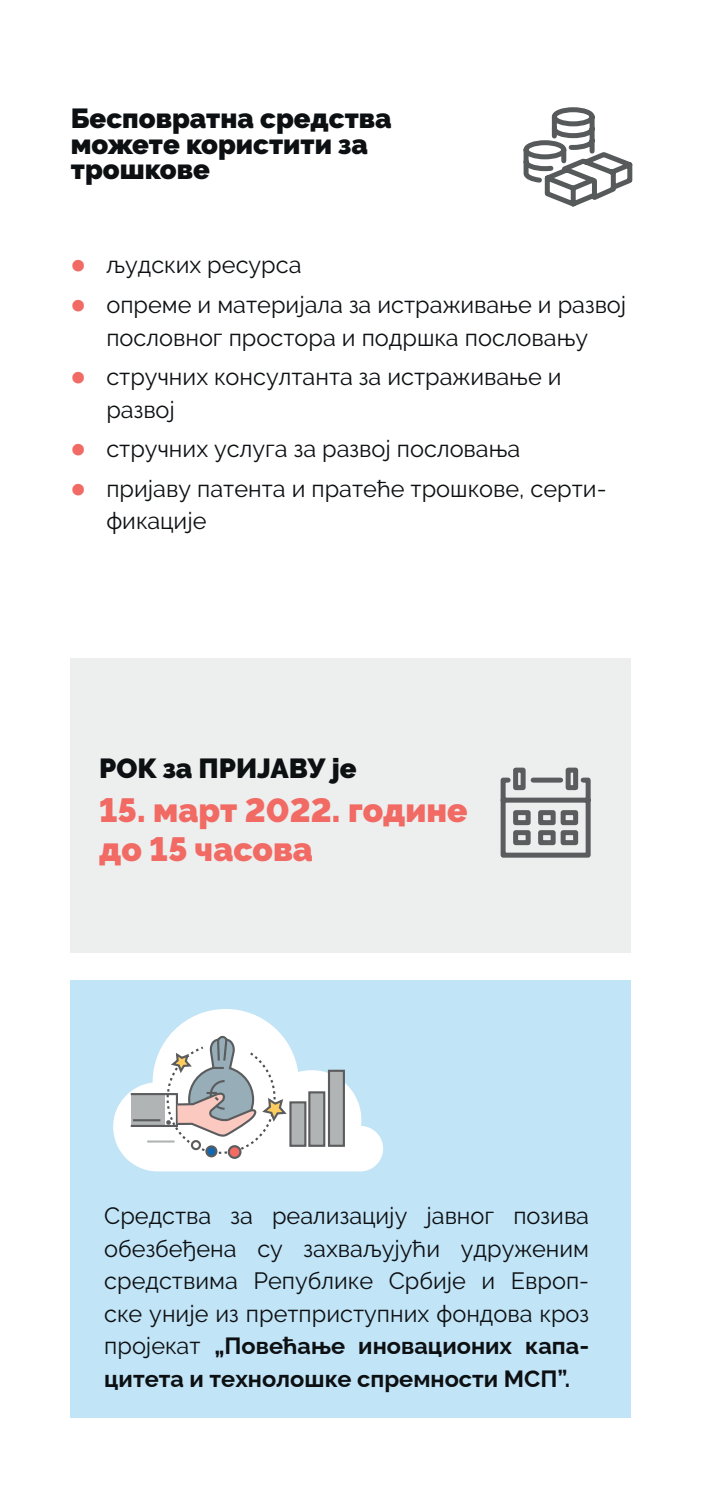
<style>
.page{position:relative;width:701px;height:1489px;background:#fff}
.page>*{position:absolute;margin:0;border:0;box-sizing:border-box;transform-origin:0 0}
.t1{font:900 33.5px/39px "Raleway";color:#f16a64}
.t2{font:900 27.5px/25px "Raleway";color:#0d1012}
.t3{font:23.5px/32.5px "Raleway";color:#0d1012}
.s1{font-weight:700}
</style>
<div class="page">
<div style="left:71px;top:658px;width:560px;height:294px;background:#edeeee"></div>
<svg style="left:523px;top:107px;width:110px;height:100px"></svg>
<div style="left:71px;top:980px;width:560px;height:437px;background:#c1e4f7"></div>
<svg style="left:113px;top:1009px;width:270px;height:162px"></svg>
<div style="left:290px;top:1102px;width:15px;height:43px;background:#b1b4b5"></div>
<div style="left:289px;top:1101px;width:17px;height:45px;border:2px solid #5a5c5d"></div>
<div style="left:309px;top:1092px;width:15px;height:53px;background:#b1b4b5"></div>
<div style="left:308px;top:1091px;width:17px;height:55px;border:2px solid #5a5c5d"></div>
<div style="left:329px;top:1070px;width:15px;height:75px;background:#b1b4b5"></div>
<div style="left:328px;top:1069px;width:17px;height:77px;border:2px solid #5a5c5d"></div>
<div style="left:131px;top:1094px;width:34px;height:32px;background:#b1b4b5"></div>
<div style="left:130px;top:1092px;width:48px;height:34px;border:2px solid #5a5c5d"></div>
<div style="left:229px;top:1146px;width:11px;height:11px;background:#f26b65;border-radius:50%"></div>
<div style="left:228px;top:1145px;width:13px;height:13px;border:2px solid #5a5c5d;border-radius:50%"></div>
<div style="left:205px;top:1145px;width:12px;height:12px;border:2px solid #5a5c5d;border-radius:50%"></div>
<hr style="left:133px;top:1119px;width:27px;height:2px;background:#5a5c5d">
<hr style="left:147px;top:1140px;width:27px;height:2px;background:#b1b4b5">
<svg style="left:165px;top:1034px;width:124px;height:120px;background:#d9d8d8"></svg>
<svg style="left:500px;top:767px;width:91px;height:91px"></svg>
<p class="t2" style="left:71px;top:106px;width:322px">Бесповратна средства можете користити за трошкове</p>
<p class="t3" style="left:106px;top:245px;width:521px;line-height:39.5px">људских ресурса<br>опреме и материјала за истраживање и развој</p>
<p class="t3" style="left:106px;top:317px;width:483px;line-height:39.5px">пословног простора и подршка пословању стручних консултанта за истраживање и</p>
<p class="t3" style="left:106px;top:389px;width:502px;line-height:39.5px">развој<br>стручних услуга за развој пословања пријаву патента и пратеће трошкове, серти-</p>
<p class="t3" style="left:106px;top:504px;width:102px">фикације</p>
<p class="t2" style="left:99px;top:755px;width:259px">РОК за ПРИЈАВУ је</p>
<h1 class="t1" style="left:99px;top:791px;width:370px">15. март 2022. године до 15 часова</h1>
<p class="t3" style="left:104px;top:1199px;width:486px;text-align:justify">Средства за реализацију јавног позива обезбеђена су захваљујући удруженим средствима Републике Србије и Европ&shy;ске уније из претприступних фондова кроз пројекат <span class="s1">„Повећање иновационих капа&shy;цитета и технолошке спремности МСП”.</span></p>
</div>
